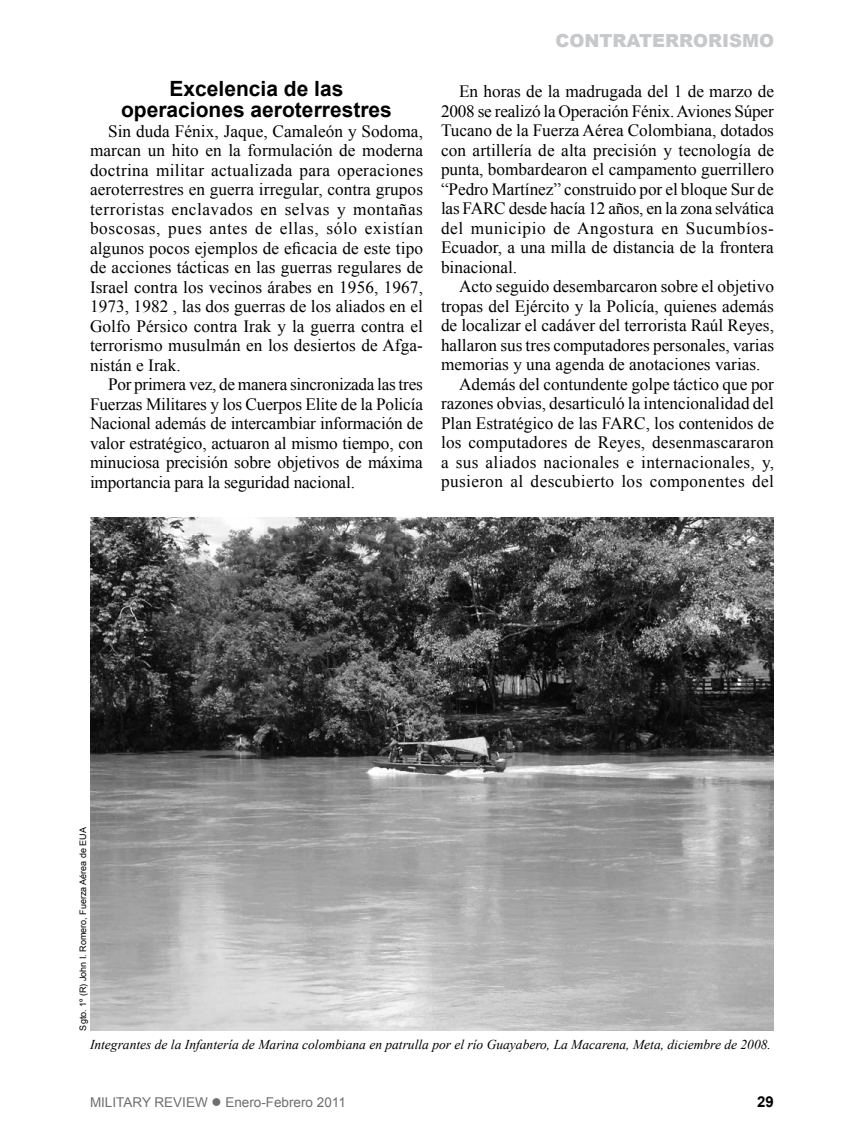
<style>
.page{position:relative;width:864px;height:1134px;background:#fff}
.page>*{position:absolute;margin:0;border:0;box-sizing:border-box;transform-origin:0 0}
.Subheads{font:700 21px/21px "Arial";color:#000;text-align:center}
.t1{font:900 18px "Arial";color:#c7c8ca}
.Body_Text{font:17.25px/19.5px "Times New Roman";color:#000;text-align:justify}
.t2{font:700 15px "Arial";color:#000}
.Cutlines{font:italic 13.5px "Times New Roman";color:#000}
.t3{font:13.5px "Arial";color:#6d6e71}
.Photocredits{font:9px "Arial";color:#000}
</style>
<div class="page">
<img style="left:90px;top:518px;width:684px;height:512px">
<p class="Subheads" style="left:121px;top:79px;width:272px">Excelencia de las operaciones aeroterrestres</p>
<p class="Body_Text" style="left:90px;top:121px;width:335px;text-indent:18px">Sin duda Fénix, Jaque, Camaleón y Sodoma, marcan un hito en la formulación de moderna doctrina militar actualizada para operaciones aeroterrestres en guerra irregular, contra grupos terroristas enclavados en selvas y montañas boscosas, pues antes de ellas, sólo existían algunos pocos ejemplos de eficacia de este tipo de acciones tácticas en las guerras regulares de Israel contra los vecinos árabes en 1956, 1967, 1973, 1982 , las dos guerras de los aliados en el Golfo Pérsico contra Irak y la guerra contra el terrorismo musulmán en los desiertos de Afga&shy;nistán e Irak.</p>
<p class="Body_Text" style="left:90px;top:375px;width:335px;text-indent:18px">Por primera vez, de manera sincronizada las tres Fuerzas Militares y los Cuerpos Elite de la Policía Nacional además de intercambiar información de valor estratégico, actuaron al mismo tiempo, con minuciosa precisión sobre objetivos de máxima importancia para la seguridad nacional.</p>
<p class="t1" style="left:556px;top:27px;width:220px">CONTRATERRORISMO</p>
<p class="Body_Text" style="left:441px;top:82px;width:335px;text-indent:18px">En horas de la madrugada del 1 de marzo de 2008 se realizó la Operación Fénix. Aviones Súper Tucano de la Fuerza Aérea Colombiana, dotados con artillería de alta precisión y tecnología de punta, bombardearon el campamento guerrillero “Pedro Martínez” construido por el bloque Sur de las FARC desde hacía 12 años, en la zona selvática del municipio de Angostura en Sucumbíos-Ecuador, a una milla de distancia de la frontera binacional.</p>
<p class="Body_Text" style="left:441px;top:277px;width:335px;text-indent:18px">Acto seguido desembarcaron sobre el objetivo tropas del Ejército y la Policía, quienes además de localizar el cadáver del terrorista Raúl Reyes, hallaron sus tres computadores personales, varias memorias y una agenda de anotaciones varias.</p>
<p class="Body_Text" style="left:441px;top:374px;width:335px;text-indent:18px">Además del contundente golpe táctico que por razones obvias, desarticuló la intencionalidad del Plan Estratégico de las FARC, los contenidos de los computadores de Reyes, desenmascararon a sus aliados nacionales e internacionales, y, pusieron al descubierto los componentes del</p>
<p class="Photocredits" style="left:77px;top:1030px;width:205px;rotate:-90deg">Sgto. 1º (R) John I. Romero, Fuerza Aérea de EUA</p>
<p class="Cutlines" style="left:90px;top:1035px;width:682px">Integrantes de la Infantería de Marina colombiana en patrulla por el río Guayabero, La Macarena, Meta, diciembre de 2008.</p>
<p class="t3" style="left:90px;top:1093px;width:257px">MILITARY REVIEW ● Enero-Febrero 2011</p>
<p class="t2" style="left:757px;top:1092px;width:18px">29</p>
</div>
